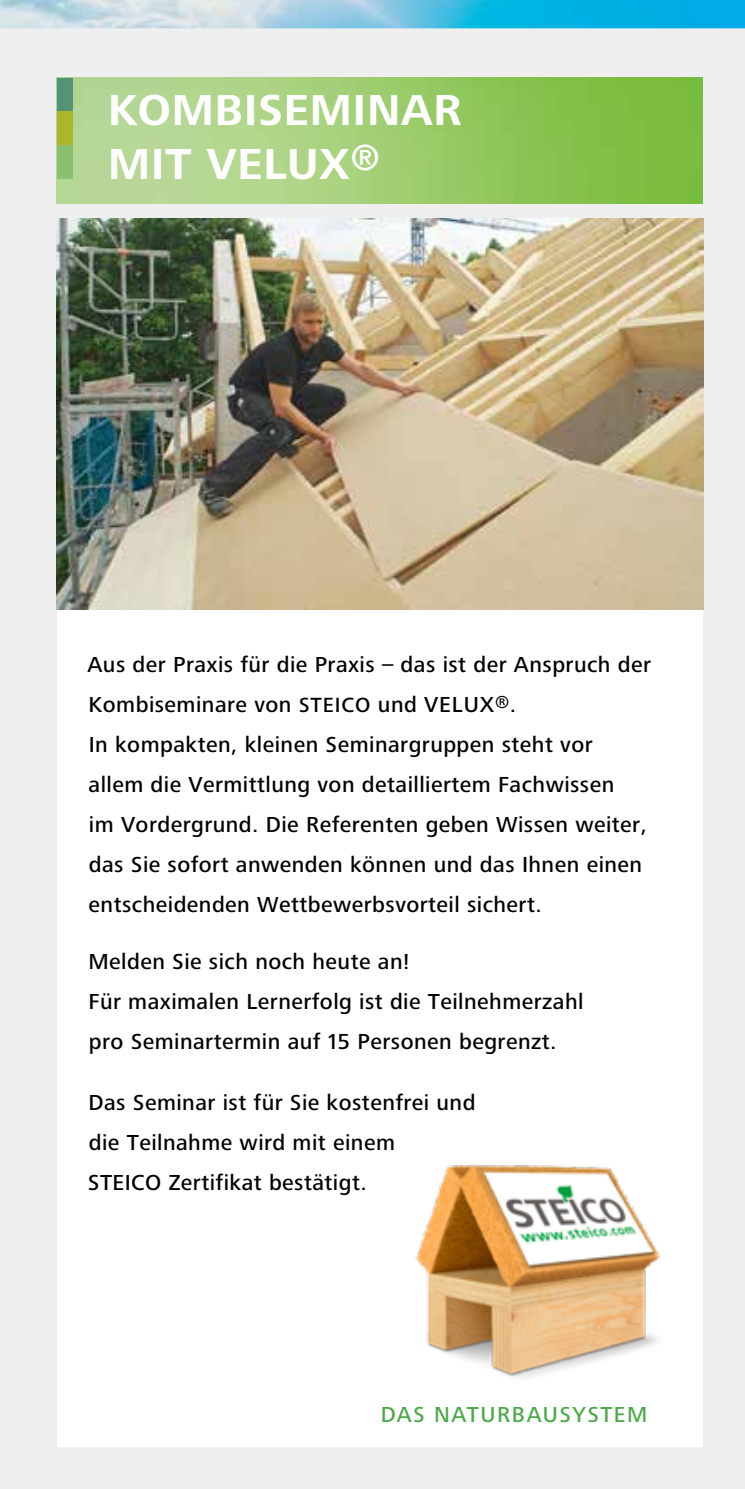
<style>
.page{position:relative;width:745px;height:1489px;background:#fff}
.page>*{position:absolute;margin:0;border:0;box-sizing:border-box;transform-origin:0 0}
.t1{font:700 45px/54px "Frutiger Next Pro";letter-spacing:.02em;color:#fff}
.Subhead_Grau_klein{font:500 22.5px/40px "Frutiger Next Pro";letter-spacing:.02em;color:#000}
.t2{font:500 22.5px "Frutiger Next Pro";letter-spacing:.07em;color:#4da94a}
.s1{font-size:21.25px}
</style>
<div class="page">
<div style="left:0;top:0;width:744px;height:1488px;background:#efefef"></div>
<div style="left:57px;top:609px;width:645px;height:837px;background:#fff"></div>
<img style="left:57px;top:78px;width:645px;height:125px">
<div style="left:57px;top:78px;width:15px;height:33px;background:#539477"></div>
<div style="left:57px;top:111px;width:15px;height:34px;background:#adb62b"></div>
<div style="left:57px;top:145px;width:15px;height:34px;background:#8ac06f"></div>
<img style="left:415px;top:1163px;width:245px;height:215px">
<img style="left:57px;top:219px;width:645px;height:390px">
<img style="left:0;top:0;width:744px;height:28px">
<svg style="left:744px;top:0;width:1px;height:28px"></svg>
<p class="t1" style="left:108px;top:83px;width:355px">KOMBISEMINAR<br>MIT VELUX<sup>®</sup></p>
<p class="Subhead_Grau_klein" style="left:87px;top:644px;width:564px">Aus der Praxis für die Praxis – das ist der Anspruch der Kombiseminare von <span class="s1">STEICO</span> und VELUX<sup>®</sup>.<br>In kompakten, kleinen Seminargruppen steht vor allem die Vermittlung von detailliertem Fachwissen<br>im Vordergrund. Die Referenten geben Wissen weiter, das Sie sofort anwenden können und das Ihnen einen entscheidenden Wettbewerbsvorteil sichert.</p>
<p class="Subhead_Grau_klein" style="left:88px;top:941px;width:496px">Melden Sie sich noch heute an!<br>Für maximalen Lernerfolg ist die Teilnehmerzahl pro Seminartermin auf 15 Personen begrenzt.</p>
<p class="Subhead_Grau_klein" style="left:88px;top:1082px;width:389px">Das Seminar ist für Sie kostenfrei und die Teilnahme wird mit einem<br>STEICO Zertifikat bestätigt.</p>
<p class="t2" style="left:380px;top:1401px;width:268px">DAS NATURBAUSYSTEM</p>
</div>
